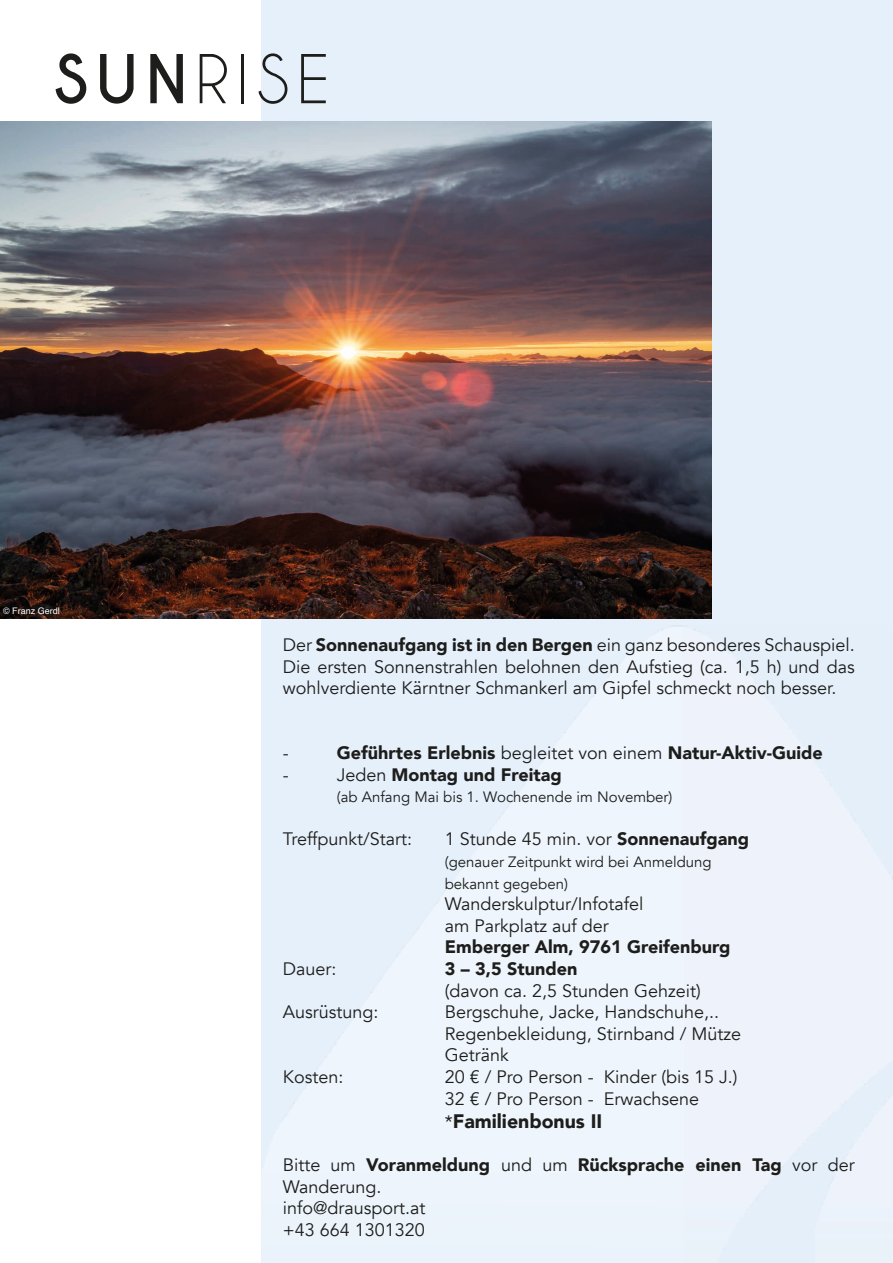
<style>
.page{position:relative;width:893px;height:1263px;background:#fff}
.page>*{position:absolute;margin:0;border:0;box-sizing:border-box;transform-origin:0 0}
.t1{font:63px "Caviar Dreams";color:#1d1d1b}
.t2{font:900 19.5px "Avenir";color:#1d1d1b}
.t3{font:18px/21.6px "Avenir";color:#1d1d1b}
.t4{font:900 18px "Avenir";color:#1d1d1b}
.t5{font:15px/21.6px "Avenir";color:#1d1d1b}
.t6{font:9px "Helvetica";color:#fff}
.s1{font-weight:700}
.s2{font-weight:900}
.s3{font-weight:400}
.s4{font-weight:400;font-size:18px}
</style>
<div class="page">
<div style="left:261px;top:0;width:632px;height:626px;background:#e6f0fb"></div>
<img style="left:0;top:121px;width:711px;height:498px">
<h1 class="t1" style="left:54px;top:42px;width:277px"><span class="s1">SUN</span>RISE</h1>
<p class="t6" style="left:3px;top:604px;width:58px">© Franz Gerdl</p>
<p class="t3" style="left:283px;top:634px;width:573px;text-align:justify">Der <span class="s2">Sonnenaufgang ist in den Bergen</span> ein ganz besonderes Schauspiel.<br>Die ersten Sonnenstrahlen belohnen den Aufstieg (ca. 1,5 h) und das wohlverdiente Kärntner Schmankerl am Gipfel schmeckt noch besser.</p>
<p class="t3" style="left:283px;top:742px;width:7px">-</p>
<p class="t4" style="left:337px;top:737px;width:488px">Geführtes Erlebnis <span class="s3">begleitet von einem</span> Natur-Aktiv-Guide</p>
<p class="t3" style="left:283px;top:764px;width:7px">-</p>
<p class="t4" style="left:337px;top:759px;width:227px"><span class="s3">Jeden</span> Montag und Freitag</p>
<p class="t5" style="left:337px;top:786px;width:337px">(ab Anfang Mai bis 1. Wochenende im November)</p>
<p class="t3" style="left:283px;top:829px;width:131px">Treffpunkt/Start:</p>
<p class="t3" style="left:445px;top:829px;width:306px">1 Stunde 45 min. vor <span class="s2">Sonnenaufgang</span></p>
<p class="t5" style="left:445px;top:851px;width:268px">(genauer Zeitpunkt wird bei Anmeldung bekannt gegeben)</p>
<p class="t3" style="left:445px;top:893px;width:200px">Wanderskulptur/Infotafel am Parkplatz auf der</p>
<p class="t4" style="left:445px;top:932px;width:287px">Emberger Alm, 9761 Greifenburg</p>
<p class="t3" style="left:283px;top:958px;width:55px">Dauer:</p>
<p class="t4" style="left:445px;top:953px;width:134px">3 – 3,5 Stunden</p>
<p class="t3" style="left:445px;top:980px;width:258px">(davon ca. 2,5 Stunden Gehzeit)</p>
<p class="t3" style="left:283px;top:1001px;width:97px">Ausrüstung:</p>
<p class="t3" style="left:445px;top:1001px;width:298px">Bergschuhe, Jacke, Handschuhe,..<br>Regenbekleidung, Stirnband / Mütze<br>Getränk</p>
<p class="t3" style="left:283px;top:1066px;width:62px">Kosten:</p>
<p class="t3" style="left:445px;top:1066px;width:294px">20 € / Pro Person - Kinder (bis 15 J.)<br>32 € / Pro Person - Erwachsene</p>
<p class="t2" style="left:445px;top:1104px;width:159px"><span class="s4">*</span>Familienbonus II</p>
<p class="t3" style="left:283px;top:1154px;width:573px">Bitte um <span class="s2">Voranmeldung</span> und um <span class="s2">Rücksprache einen Tag</span> vor der<br>Wanderung.<br>info@drausport.at<br>+43 664 1301320</p>
</div>
